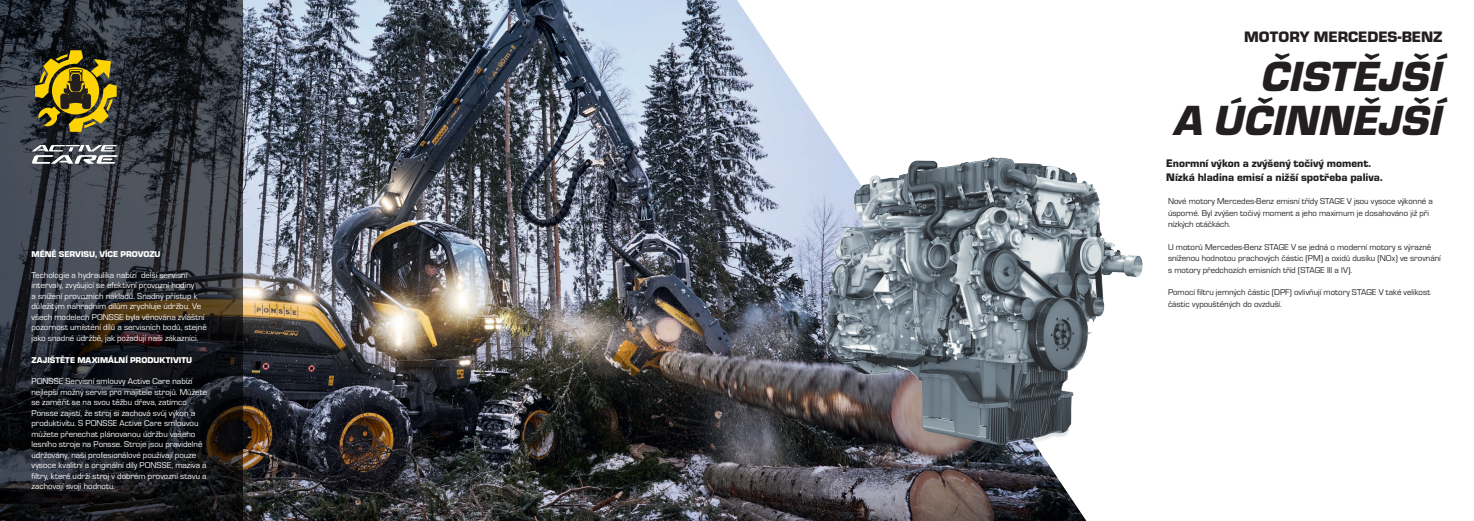
<style>
.page{position:relative;width:1474px;height:521px;background:#fff}
.page>*{position:absolute;margin:0;border:0;box-sizing:border-box;transform-origin:0 0}
.UUSI_MUSTA_OTSIKKO{font:italic 900 43.75px "Eurostile";color:#231f20}
.UUSI_MUSTA_YLÄOTSIKK{font:900 15.75px "Eurostile";color:#231f20}
.UUSI_INGRESSI_VÄLIOT{font:900 11.38px "Eurostile";color:#231f20}
.UUSI_VALKOINEN_LEIPI{font:8.75px/10.5px "Eurostile";color:#fff}
.UUSI_LEIPIS_SIS{font:8.75px/11.4px "Eurostile";color:#231f20}
.UUSI_VALK_VÄLIOTSIKK{font:900 8.75px "Eurostile";color:#fff}
</style>
<div class="page">
<img style="left:243px;top:0;width:843px;height:521px">
<svg style="left:0;top:0;width:243px;height:521px;background:#27292e"></svg>
<svg style="left:32px;top:145px;width:86px;height:19px"></svg>
<svg style="left:35px;top:50px;width:82px;height:82px;background:#7b6b19"></svg>
<img style="left:748px;top:46px;width:395px;height:434px">
<p class="UUSI_VALK_VÄLIOTSIKK" style="left:32px;top:247px;width:131px">MÉNĚ SERVISU, VÍCE PROVOZU</p>
<p class="UUSI_VALKOINEN_LEIPI" style="left:32px;top:269px;width:177px">Techologie a hydraulika nabízí delší servisní intervaly, zvyšující se efektivní provozní hodiny<br>a snížení provozních nákladů. Snadný přístup k důležitým náhradním dílům zrychluje údržbu. Ve všech modelech PONSSE byla věnována zvláštní pozornost umístění dílů a servisních bodů, stejně jako snadné údržbě, jak požadují naši zákazníci.</p>
<p class="UUSI_VALK_VÄLIOTSIKK" style="left:32px;top:353px;width:162px">ZAJIŠTĚTE MAXIMÁLNÍ PRODUKTIVITU</p>
<p class="UUSI_VALKOINEN_LEIPI" style="left:32px;top:376px;width:177px">PONSSE Servisní smlouvy Active Care nabízí nejlepší možný servis pro majitele strojů. Můžete se zaměřit se na svou těžbu dřeva, zatímco Ponsse zajistí, že stroj si zachová svůj výkon a produktivitu. S PONSSE Active Care smlouvou můžete přenechat plánovanou údržbu vašeho lesního stroje na Ponsse. Stroje jsou pravidelně udržovány, naši profesionálové používají pouze vysoce kvalitní a originální díly PONSSE, maziva a filtry, které udrží stroj v dobrém provozní stavu a zachovají svoji hodnotu.</p>
<p class="UUSI_MUSTA_YLÄOTSIKK" style="left:1244px;top:25px;width:200px">MOTORY MERCEDES-BENZ</p>
<p class="UUSI_MUSTA_OTSIKKO" style="left:1261px;top:45px;width:182px">ČISTĚJŠÍ</p>
<p class="UUSI_MUSTA_OTSIKKO" style="left:1174px;top:89px;width:269px">A ÚČINNĚJŠÍ</p>
<p class="UUSI_INGRESSI_VÄLIOT" style="left:1166px;top:155px;width:206px">Enormní výkon a zvýšený točivý moment.</p>
<p class="UUSI_INGRESSI_VÄLIOT" style="left:1166px;top:169px;width:218px">Nízká hladina emisí a nižší spotřeba paliva.</p>
<p class="UUSI_LEIPIS_SIS" style="left:1167px;top:195px;width:266px">Nové motory Mercedes-Benz emisní třídy STAGE V jsou vysoce výkonné a úsporné. Byl zvýšen točivý moment a jeho maximum je dosahováno již při nízkých otáčkách.</p>
<p class="UUSI_LEIPIS_SIS" style="left:1167px;top:241px;width:274px">U motorů Mercedes-Benz STAGE V se jedná o moderní motory s výrazně sníženou hodnotou prachových částic (PM) a oxidů dusíku (NOx) ve srovnání s motory předchozích emisních tříd (STAGE III a IV).</p>
<p class="UUSI_LEIPIS_SIS" style="left:1167px;top:286px;width:264px">Pomocí filtru jemných částic (DPF) ovlivňují motory STAGE V také velikost částic vypouštěných do ovzduší.</p>
</div>
